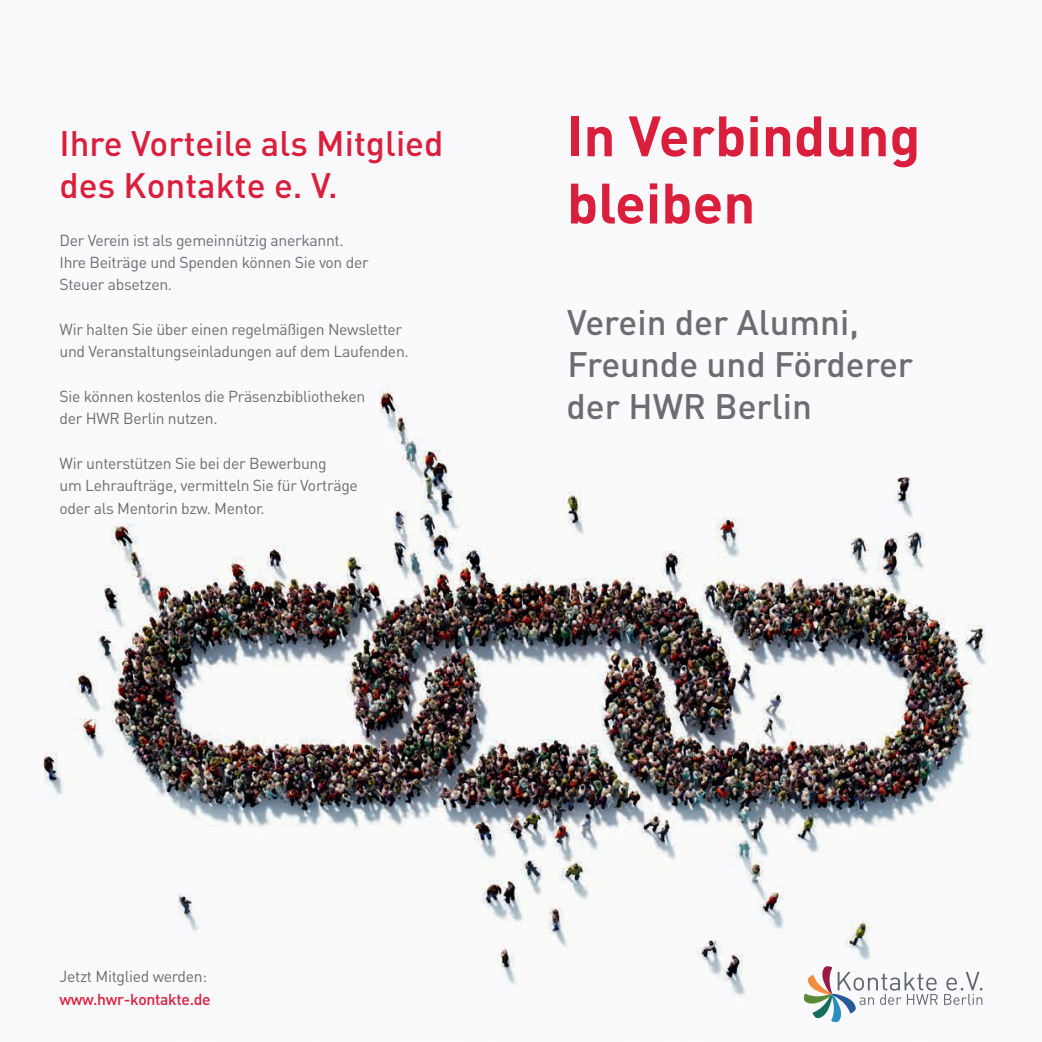
<style>
.page{position:relative;width:1042px;height:1042px;background:#fafafd}
.page>*{position:absolute;margin:0;border:0;box-sizing:border-box;transform-origin:0 0}
.t1{font:700 56px/67.2px "DIN Pro";color:#da1f3d}
.t2{font:500 35px/42px "DIN Pro";color:#6c6d70}
.t3{font:500 35px/42px "DIN Pro";color:#da1f3d}
.t4{font:15.75px/22.4px "DIN Pro";letter-spacing:-.02em;color:#6c6d70}
.t5{font:500 15.75px "DIN Pro";letter-spacing:-.02em;color:#da1f3d}
</style>
<div class="page">
<img style="left:42px;top:383px;width:944px;height:640px">
<svg style="left:804px;top:966px;width:134px;height:56px"></svg>
<svg style="left:944px;top:972px;width:38px;height:33px"></svg>
<h2 class="t3" style="left:60px;top:121px;width:385px">Ihre Vorteile als Mitglied des Kontakte e. V.</h2>
<p class="t4" style="left:60px;top:228px;width:311px">Der Verein ist als gemeinnützig anerkannt.<br>Ihre Beiträge und Spenden können Sie von der<br>Steuer absetzen.</p>
<p class="t4" style="left:60px;top:317px;width:351px">Wir halten Sie über einen regelmäßigen Newsletter und Veranstaltungseinladungen auf dem Laufenden.</p>
<p class="t4" style="left:60px;top:384px;width:307px">Sie können kostenlos die Präsenzbibliotheken der HWR Berlin nutzen.</p>
<p class="t4" style="left:60px;top:451px;width:300px">Wir unterstützen Sie bei der Bewerbung<br>um Lehraufträge, vermitteln Sie für Vorträge oder als Mentorin bzw. Mentor.</p>
<h1 class="t1" style="left:566px;top:100px;width:356px">In Verbindung bleiben</h1>
<h2 class="t2" style="left:566px;top:300px;width:348px">Verein der Alumni,<br>Freunde und Förderer der HWR Berlin</h2>
<p class="t4" style="left:60px;top:965px;width:149px">Jetzt Mitglied werden:</p>
<p class="t5" style="left:60px;top:988px;width:153px">www.hwr-kontakte.de</p>
</div>
